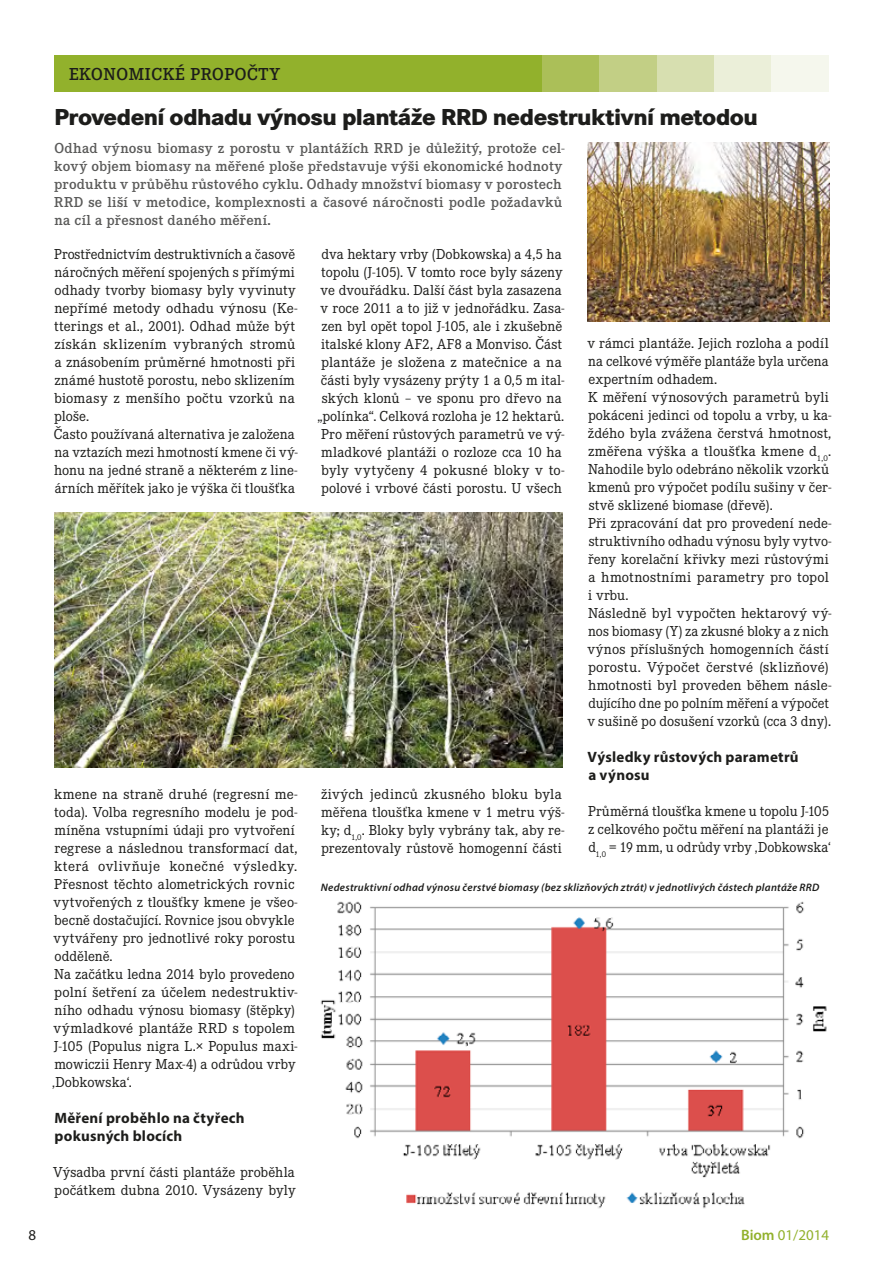
<style>
.page{position:relative;width:893px;height:1263px;background:#fff}
.page>*{position:absolute;margin:0;border:0;box-sizing:border-box;transform-origin:0 0}
.t1{font:800 24px "Corporate STOT";letter-spacing:-.02em;color:#1d1d1b}
.t2{font:600 18px "Corporate ETOT";letter-spacing:.035em;color:#1d1d1b}
.t3{font:15px/18px "Corporate ETOT";letter-spacing:.01em;color:#1d1d1b}
.t4{font:600 15px/18px "Corporate ETOT";letter-spacing:.02em;color:#5a5a59}
.t5{font:700 15px/18px "Myriad Pro";letter-spacing:.015em;color:#1d1d1b}
.t6{font:15px "Myriad Pro";color:#92b12c}
.t7{font:15px "Myriad Pro";color:#1d1d1b}
.t8{font:italic 600 10.8px "Myriad Pro";letter-spacing:.025em;color:#1d1d1b}
.s1{font-weight:600}
</style>
<div class="page">
<div style="left:54px;top:55px;width:497px;height:37px;background:#92b12c"></div>
<div style="left:542px;top:55px;width:58px;height:37px;background:#abbf58"></div>
<div style="left:599px;top:55px;width:58px;height:37px;background:#c2cf85"></div>
<div style="left:657px;top:55px;width:58px;height:37px;background:#d7dfb0"></div>
<div style="left:714px;top:55px;width:58px;height:37px;background:#ebefd9"></div>
<div style="left:771px;top:55px;width:58px;height:37px;background:#f5f7ed"></div>
<img style="left:321px;top:901px;width:506px;height:308px">
<img style="left:54px;top:512px;width:508px;height:255px">
<img style="left:588px;top:142px;width:241px;height:179px">
<p class="t2" style="left:69px;top:64px;width:213px">EKONOMICKÉ PROPOČTY</p>
<h1 class="t1" style="left:54px;top:103px;width:705px">Provedení odhadu výnosu plantáže RRD nedestruktivní metodou</h1>
<p class="t4" style="left:54px;top:139px;width:512px">Odhad výnosu biomasy z porostu v plantážích RRD je důležitý, protože cel&shy;kový objem biomasy na měřené ploše představuje výši ekonomické hodnoty produktu v průběhu růstového cyklu. Odhady množství biomasy v porostech RRD se liší v metodice, komplexnosti a časové náročnosti podle požadavků na cíl a přesnost daného měření.</p>
<p class="t3" style="left:54px;top:245px;width:245px">Prostřednictvím destruktivních a časově náročných měření spojených s přímými odhady tvorby biomasy byly vyvinuty nepřímé metody odhadu výnosu (Ke&shy;tterings et al., 2001). Odhad může být získán sklizením vybraných stromů a znásobením průměrné hmotnosti při známé hustotě porostu, nebo sklizením biomasy z menšího počtu vzorků na ploše.<br>Často používaná alternativa je založena na vztazích mezi hmotností kmene či vý&shy;honu na jedné straně a některém z line&shy;árních měřítek jako je výška či tloušťka</p>
<p class="t3" style="left:52px;top:785px;width:247px">kmene na straně druhé (regresní me&shy;toda). Volba regresního modelu je pod&shy;míněna vstupními údaji pro vytvoření regrese a následnou transformací dat, která ovlivňuje konečné výsledky.<br>Přesnost těchto alometrických rovnic vytvořených z tloušťky kmene je všeo&shy;becně dostačující. Rovnice jsou obvykle vytvářeny pro jednotlivé roky porostu odděleně.<br>Na začátku ledna 2014 bylo provedeno polní šetření za účelem nedestruktiv&shy;ního odhadu výnosu biomasy (štěpky) výmladkové plantáže RRD s topolem J-105 (Populus nigra L.× Populus maxi&shy;mowiczii Henry Max-4) a odrůdou vrby ‚Dobkowska‘.</p>
<p class="t5" style="left:55px;top:1108px;width:192px">Měření proběhlo na čtyřech pokusných blocích</p>
<p class="t3" style="left:53px;top:1163px;width:244px">Výsadba první části plantáže proběhla počátkem dubna 2010. Vysázeny byly</p>
<p class="t3" style="left:317px;top:245px;width:249px">dva hektary vrby (Dobkowska) a 4,5 ha topolu (J-105). V tomto roce byly sázeny ve dvouřádku. Další část byla zasazena v roce 2011 a to již v jednořádku. Zasa&shy;zen byl opět topol J-105, ale i zkušebně italské klony AF2, AF8 a Monviso. Část plantáže je složena z matečnice a na části byly vysázeny prýty 1 a 0,5 m ital&shy;ských klonů – ve sponu pro dřevo na „polínka“. Celková rozloha je 12 hektarů.<br>Pro měření růstových parametrů ve vý&shy;mladkové plantáži o rozloze cca 10 ha byly vytyčeny 4 pokusné bloky v to&shy;polové i vrbové části porostu. U všech</p>
<p class="t3" style="left:321px;top:785px;width:245px">živých jedinců zkusného bloku byla měřena tloušťka kmene v 1 metru výš&shy;ky; d<sub>1,0</sub>. Bloky byly vybrány tak, aby re&shy;prezentovaly růstově homogenní části</p>
<p class="t3" style="left:587px;top:334px;width:245px">v rámci plantáže. Jejich rozloha a podíl na celkové výměře plantáže byla určena expertním odhadem.<br>K měření výnosových parametrů byli pokáceni jedinci od topolu a vrby, u ka&shy;ždého byla zvážena čerstvá hmotnost, změřena výška a tloušťka kmene d<sub>1,0</sub>.<br>Nahodile bylo odebráno několik vzorků kmenů pro výpočet podílu sušiny v čer&shy;stvě sklizené biomase (dřevě).<br>Při zpracování dat pro provedení nede&shy;struktivního odhadu výnosu byly vytvo&shy;řeny korelační křivky mezi růstovými a hmotnostními parametry pro topol i vrbu.<br>Následně byl vypočten hektarový vý&shy;nos biomasy (Y) za zkusné bloky a z nich výnos příslušných homogenních částí porostu. Výpočet čerstvé (sklizňové) hmotnosti byl proveden během násle&shy;dujícího dne po polním měření a výpočet v sušině po dosušení vzorků (cca 3 dny).</p>
<p class="t5" style="left:588px;top:748px;width:213px">Výsledky růstových parametrů a výnosu</p>
<p class="t3" style="left:588px;top:802px;width:244px">Průměrná tloušťka kmene u topolu J-105 z celkového počtu měření na plantáži je d<sub>1,0</sub> = 19 mm, u odrůdy vrby ‚Dobkowska‘</p>
<p class="t8" style="left:321px;top:881px;width:500px">Nedestruktivní odhad výnosu čerstvé biomasy (bez sklizňových ztrát) v jednotlivých částech plantáže RRD</p>
<p class="t7" style="left:28px;top:1225px;width:9px">8</p>
<p class="t6" style="left:741px;top:1225px;width:90px"><span class="s1">Biom</span> 01/2014</p>
</div>
